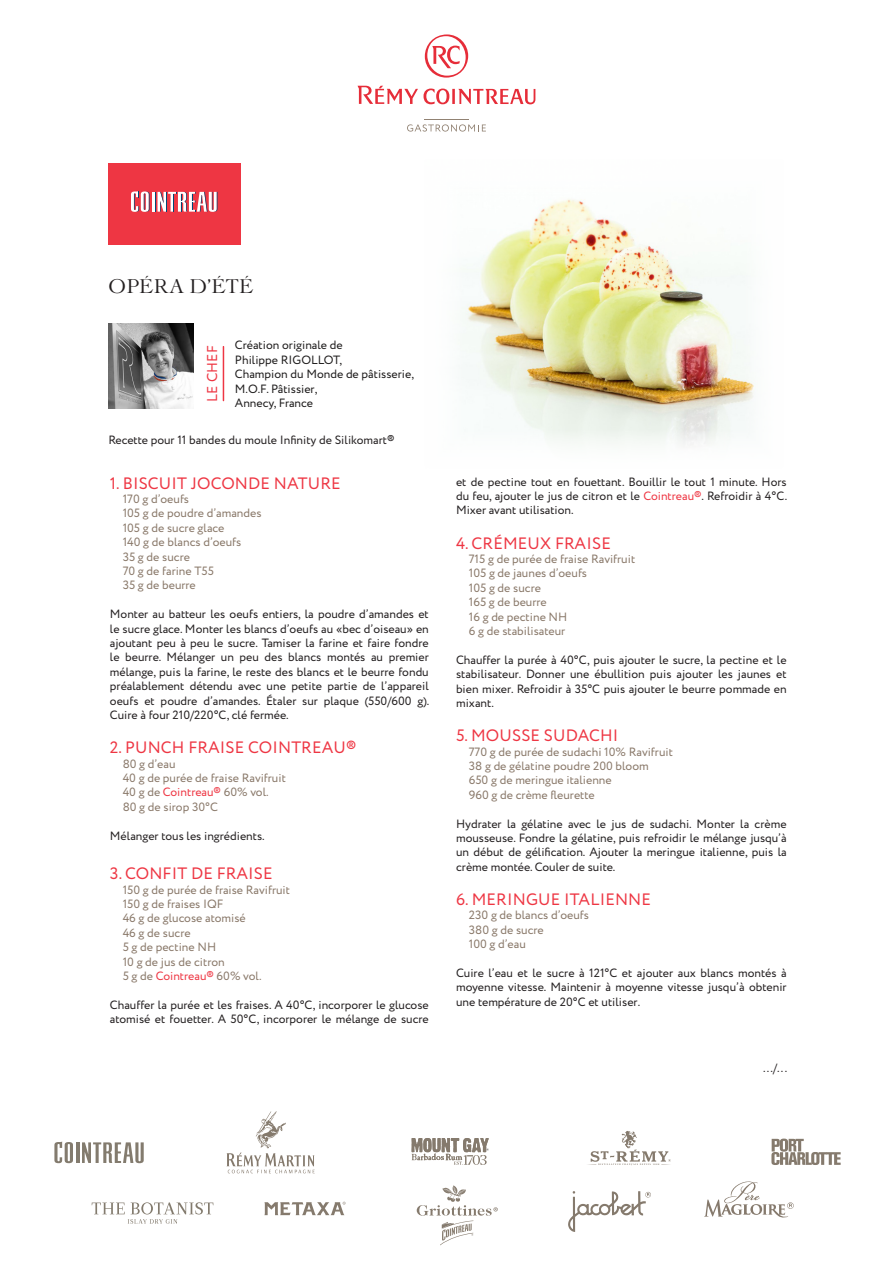
<style>
.page{position:relative;width:893px;height:1263px;background:#fff}
.page>*{position:absolute;margin:0;border:0;box-sizing:border-box;transform-origin:0 0}
.TITRE_RECETTE{font:19.5px "Le Cochin BQ";letter-spacing:.01em;color:#231f20}
.TITRE_PARAGRAPHE{font:16.5px "Circe";letter-spacing:.01em;color:#ee3643}
.TITRE_PARAGRAPHE-2{font:14.25px "Circe";letter-spacing:.01em;color:#ee3643}
.TEXTE{font:12px/14.4px "Circe";color:#231f20;text-align:justify}
.INGREDIENTS{font:12px "Circe";color:#897869}
.CHEF{font:12px "Circe";color:#1e1c1c}
.adresse{font:12px "Circe";color:#231f20}
.s1{color:#ee3643}
</style>
<div class="page">
<svg style="left:358px;top:86px;width:177px;height:18px"></svg>
<svg style="left:425px;top:34px;width:43px;height:44px"></svg>
<hr style="left:424px;top:119px;width:45px;height:1px;background:#918273">
<svg style="left:407px;top:124px;width:79px;height:8px"></svg>
<svg style="left:264px;top:1202px;width:82px;height:13px"></svg>
<svg style="left:417px;top:1185px;width:81px;height:60px"></svg>
<svg style="left:568px;top:1191px;width:83px;height:41px"></svg>
<svg style="left:704px;top:1181px;width:90px;height:37px"></svg>
<svg style="left:771px;top:1138px;width:70px;height:27px"></svg>
<svg style="left:588px;top:1131px;width:83px;height:34px"></svg>
<hr style="left:76px;top:1142px;width:3px;height:21px;background:#837b6e">
<svg style="left:54px;top:1141px;width:19px;height:22px"></svg>
<svg style="left:82px;top:1142px;width:62px;height:21px"></svg>
<svg style="left:227px;top:1111px;width:88px;height:62px"></svg>
<svg style="left:92px;top:1202px;width:121px;height:22px"></svg>
<svg style="left:411px;top:1138px;width:78px;height:27px"></svg>
<img style="left:463px;top:199px;width:292px;height:246px">
<div style="left:108px;top:164px;width:133px;height:81px;background:#ee3643"></div>
<svg style="left:131px;top:191px;width:86px;height:21px"></svg>
<hr style="left:223px;top:347px;width:1px;height:54px;background:#ee3643">
<img style="left:108px;top:323px;width:85px;height:85px">
<p class="TITRE_RECETTE" style="left:108px;top:274px;width:146px">OPÉRA D’ÉTÉ</p>
<p class="TITRE_PARAGRAPHE-2" style="left:203px;top:402px;width:58px;rotate:-90deg">LE CHEF</p>
<p class="CHEF" style="left:235px;top:337px;width:109px">Création originale de</p>
<p class="CHEF" style="left:235px;top:352px;width:109px">Philippe RIGOLLOT,</p>
<p class="CHEF" style="left:235px;top:366px;width:181px">Champion du Monde de pâtisserie,</p>
<p class="CHEF" style="left:235px;top:381px;width:84px">M.O.F. Pâtissier,</p>
<p class="CHEF" style="left:235px;top:395px;width:80px">Annecy, France</p>
<p class="TEXTE" style="left:108px;top:433px;width:288px">Recette pour 11 bandes du moule Infinity de Silikomart®</p>
<p class="TITRE_PARAGRAPHE" style="left:110px;top:472px;width:232px">1. BISCUIT JOCONDE NATURE</p>
<p class="INGREDIENTS" style="left:123px;top:491px;width:68px">170 g d’oeufs</p>
<p class="INGREDIENTS" style="left:123px;top:505px;width:140px">105 g de poudre d’amandes</p>
<p class="INGREDIENTS" style="left:123px;top:520px;width:103px">105 g de sucre glace</p>
<p class="INGREDIENTS" style="left:123px;top:534px;width:120px">140 g de blancs d’oeufs</p>
<p class="INGREDIENTS" style="left:123px;top:548px;width:69px">35 g de sucre</p>
<p class="INGREDIENTS" style="left:123px;top:563px;width:93px">70 g de farine T55</p>
<p class="INGREDIENTS" style="left:123px;top:577px;width:75px">35 g de beurre</p>
<p class="TEXTE" style="left:110px;top:607px;width:321px">Monter au batteur les oeufs entiers, la poudre d’amandes et le sucre glace. Monter les blancs d’oeufs au «bec d’oiseau» en ajoutant peu à peu le sucre. Tamiser la farine et faire fondre le beurre. Mélanger un peu des blancs montés au premier mélange, puis la farine, le reste des blancs et le beurre fondu préalablement détendu avec une petite partie de l’appareil oeufs et poudre d’amandes. Étaler sur plaque (550/600 g).<br>Cuire à four 210/220°C, clé fermée.</p>
<p class="TITRE_PARAGRAPHE" style="left:110px;top:737px;width:248px">2. PUNCH FRAISE COINTREAU®</p>
<p class="INGREDIENTS" style="left:123px;top:755px;width:54px">80 g d’eau</p>
<p class="INGREDIENTS" style="left:123px;top:770px;width:165px">40 g de purée de fraise Ravifruit</p>
<p class="INGREDIENTS" style="left:123px;top:784px;width:148px">40 g de <span class="s1">Cointreau®</span> 60% vol.</p>
<p class="INGREDIENTS" style="left:123px;top:799px;width:97px">80 g de sirop 30°C</p>
<p class="TEXTE" style="left:110px;top:829px;width:156px">Mélanger tous les ingrédients.</p>
<p class="TITRE_PARAGRAPHE" style="left:110px;top:863px;width:164px">3. CONFIT DE FRAISE</p>
<p class="INGREDIENTS" style="left:123px;top:881px;width:169px">150 g de purée de fraise Ravifruit</p>
<p class="INGREDIENTS" style="left:123px;top:896px;width:102px">150 g de fraises IQF</p>
<p class="INGREDIENTS" style="left:123px;top:910px;width:125px">46 g de glucose atomisé</p>
<p class="INGREDIENTS" style="left:123px;top:925px;width:69px">46 g de sucre</p>
<p class="INGREDIENTS" style="left:123px;top:939px;width:95px">5 g de pectine NH</p>
<p class="INGREDIENTS" style="left:123px;top:953px;width:104px">10 g de jus de citron</p>
<p class="INGREDIENTS" style="left:123px;top:968px;width:140px">5 g de <span class="s1">Cointreau®</span> 60% vol.</p>
<p class="TEXTE" style="left:110px;top:998px;width:320px">Chauffer la purée et les fraises. A 40°C, incorporer le glucose atomisé et fouetter. A 50°C, incorporer le mélange de sucre</p>
<p class="TEXTE" style="left:456px;top:475px;width:333px">et de pectine tout en fouettant. Bouillir le tout 1 minute. Hors du feu, ajouter le jus de citron et le <span class="s1">Cointreau®</span>. Refroidir à 4°C.<br>Mixer avant utilisation.</p>
<p class="TITRE_PARAGRAPHE" style="left:456px;top:532px;width:156px">4. CRÉMEUX FRAISE</p>
<p class="INGREDIENTS" style="left:469px;top:551px;width:168px">715 g de purée de fraise Ravifruit</p>
<p class="INGREDIENTS" style="left:469px;top:565px;width:120px">105 g de jaunes d’oeufs</p>
<p class="INGREDIENTS" style="left:469px;top:580px;width:74px">105 g de sucre</p>
<p class="INGREDIENTS" style="left:469px;top:594px;width:80px">165 g de beurre</p>
<p class="INGREDIENTS" style="left:469px;top:608px;width:100px">16 g de pectine NH</p>
<p class="INGREDIENTS" style="left:469px;top:623px;width:98px">6 g de stabilisateur</p>
<p class="TEXTE" style="left:456px;top:653px;width:332px">Chauffer la purée à 40°C, puis ajouter le sucre, la pectine et le stabilisateur. Donner une ébullition puis ajouter les jaunes et bien mixer. Refroidir à 35°C puis ajouter le beurre pommade en mixant.</p>
<p class="TITRE_PARAGRAPHE" style="left:456px;top:725px;width:164px">5. MOUSSE SUDACHI</p>
<p class="INGREDIENTS" style="left:469px;top:743px;width:206px">770 g de purée de sudachi 10% Ravifruit</p>
<p class="INGREDIENTS" style="left:469px;top:758px;width:182px">38 g de gélatine poudre 200 bloom</p>
<p class="INGREDIENTS" style="left:469px;top:772px;width:144px">650 g de meringue italienne</p>
<p class="INGREDIENTS" style="left:469px;top:787px;width:127px">960 g de crème fleurette</p>
<p class="TEXTE" style="left:456px;top:817px;width:332px">Hydrater la gélatine avec le jus de sudachi. Monter la crème mousseuse. Fondre la gélatine, puis refroidir le mélange jusqu’à un début de gélification. Ajouter la meringue italienne, puis la crème montée. Couler de suite.</p>
<p class="TITRE_PARAGRAPHE" style="left:456px;top:888px;width:196px">6. MERINGUE ITALIENNE</p>
<p class="INGREDIENTS" style="left:469px;top:907px;width:122px">230 g de blancs d’oeufs</p>
<p class="INGREDIENTS" style="left:469px;top:922px;width:77px">380 g de sucre</p>
<p class="INGREDIENTS" style="left:469px;top:936px;width:59px">100 g d’eau</p>
<p class="TEXTE" style="left:456px;top:966px;width:332px">Cuire l’eau et le sucre à 121°C et ajouter aux blancs montés à moyenne vitesse. Maintenir à moyenne vitesse jusqu’à obtenir une température de 20°C et utiliser.</p>
<p class="adresse" style="left:763px;top:1060px;width:26px">.../...</p>
</div>
